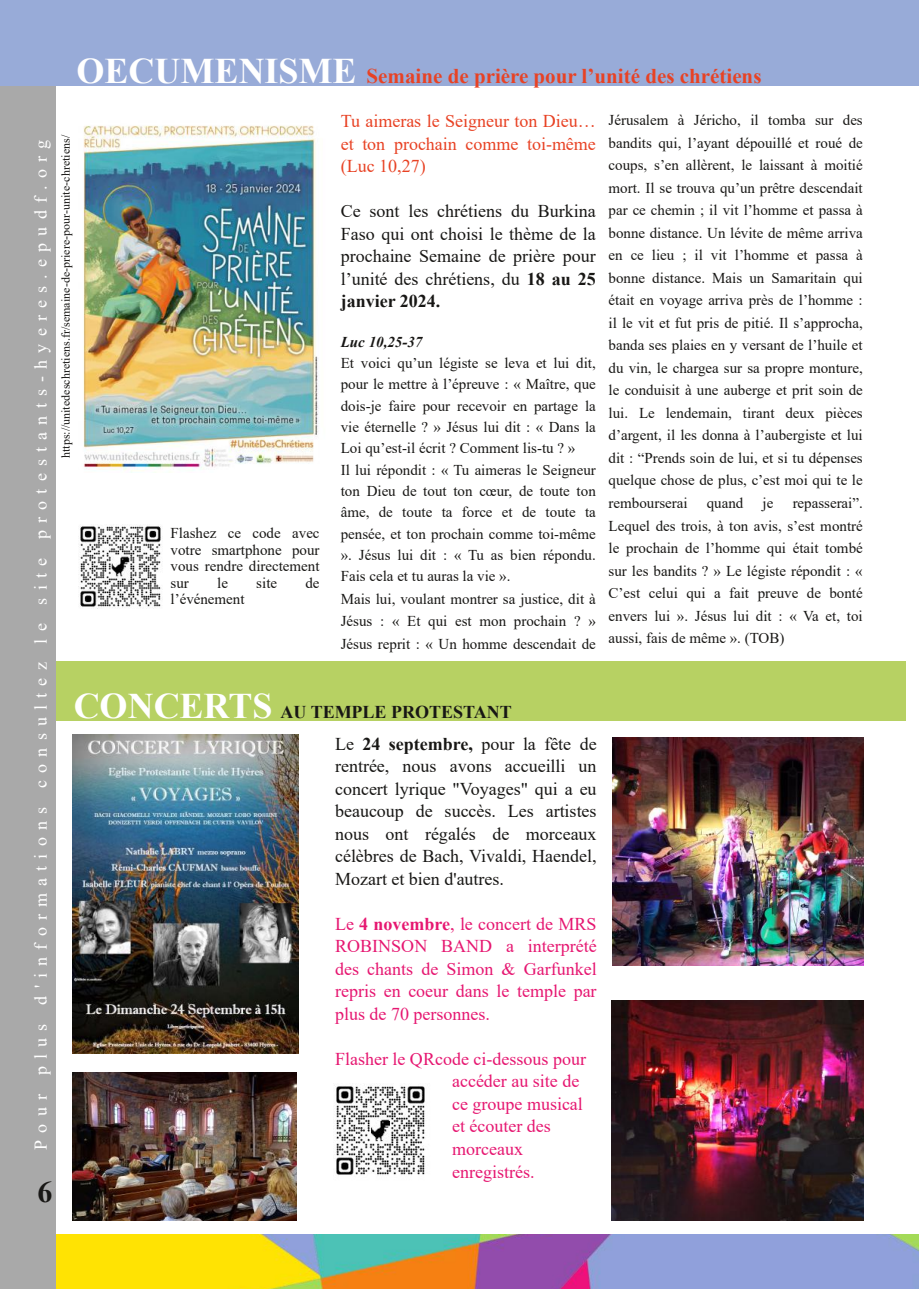
<style>
.page{position:relative;width:919px;height:1289px;background:#fff}
.page>*{position:absolute;margin:0;border:0;box-sizing:border-box;transform-origin:0 0}
.t1{font:700 30px "Times New Roman";color:#181715}
.t2{font:700 21px "Times New Roman";color:#e84224}
.t3{font:18px/22.5px "Times New Roman";color:#181715;text-align:justify}
.t4{font:18px/22.5px "Times New Roman";color:#e61771;text-align:justify}
.t5{font:18px "Times New Roman";letter-spacing:.4em;color:#fff}
.t6{font:18px/22.5px "Times New Roman";color:#e84224;text-align:justify}
.t7{font:700 18px "Times New Roman";color:#181715}
.t8{font:15px/22.5px "Times New Roman";color:#181715;text-align:justify}
.t9{font:italic 700 15px "Times New Roman";color:#181715}
.t10{font:12px "Times New Roman";color:#181715}
.s1{font-size:36px;color:#fff}
.s2{font-weight:700}
</style>
<div class="page">
<img style="left:0;top:1234px;width:918px;height:54px">
<div style="left:1px;top:1px;width:55px;height:1287px;background:#a9a9a9"></div>
<div style="left:0;top:0;width:906px;height:85px;background:#98abd8"></div>
<div style="left:906px;top:0;width:12px;height:85px;background:#98abd8"></div>
<div style="left:57px;top:661px;width:849px;height:59px;background:#b7d163"></div>
<img style="left:83px;top:125px;width:236px;height:347px">
<img style="left:78px;top:525px;width:83px;height:84px">
<img style="left:73px;top:735px;width:225px;height:318px">
<img style="left:73px;top:1072px;width:223px;height:148px">
<img style="left:334px;top:1084px;width:91px;height:91px">
<img style="left:612px;top:737px;width:251px;height:228px">
<img style="left:611px;top:1000px;width:252px;height:220px">
<h2 class="t2" style="left:77px;top:64px;width:686px"><span class="s1">OECUMENISME</span> Semaine de prière pour l’unité des chrétiens</h2>
<p class="t5" style="left:31px;top:1149px;width:1011px;rotate:-90deg">Pour plus d'informations consultez le site protestants-hyeres.epudf.org</p>
<h1 class="t1" style="left:37px;top:1174px;width:16px">6</h1>
<p class="t10" style="left:59px;top:458px;width:325px;rotate:-90deg">https://unitedeschretiens.fr/semaine-de-priere-pour-unite-chretiens/</p>
<p class="t8" style="left:170px;top:525px;width:150px;line-height:16.5px">Flashez ce code avec votre smartphone pour vous rendre directement sur</p>
<p class="t8" style="left:217px;top:571px;width:12px">le</p>
<p class="t8" style="left:256px;top:571px;width:22px">site</p>
<p class="t8" style="left:305px;top:571px;width:16px">de</p>
<p class="t8" style="left:170px;top:588px;width:75px">l’événement</p>
<p class="t6" style="left:341px;top:110px;width:256px">Tu aimeras le Seigneur ton Dieu… et ton prochain comme toi-même (Luc 10,27)</p>
<p class="t3" style="left:341px;top:200px;width:256px">Ce sont les chrétiens du Burkina Faso qui ont choisi le thème de la prochaine Semaine de prière pour l’unité des chrétiens, du <span class="s2">18 au 25 janvier 2024.</span></p>
<p class="t9" style="left:341px;top:333px;width:83px">Luc 10,25-37</p>
<p class="t8" style="left:341px;top:352px;width:256px;line-height:21.6px;text-align:left">Et voici qu’un légiste se leva et lui dit, pour le mettre à l’épreuve : « Maître, que dois-je faire pour recevoir en partage la vie éternelle ? » Jésus lui dit : « Dans la Loi qu’est-il écrit ? Comment lis-tu ? »<br>Il lui répondit : « Tu aimeras le Seigneur ton Dieu de tout ton cœur, de toute ton âme, de toute ta force et de toute ta pensée, et ton prochain comme toi-même ». Jésus lui dit : « Tu as bien répondu.<br>Fais cela et tu auras la vie ».<br>Mais lui, voulant montrer sa justice, dit à Jésus : « Et qui est mon prochain ? » Jésus reprit : « Un homme descendait de</p>
<p class="t7" style="left:74px;top:702px;width:439px"><span class="s1">CONCERTS</span> AU TEMPLE PROTESTANT</p>
<p class="t3" style="left:335px;top:732px;width:263px">Le <span class="s2">24 septembre,</span> pour la fête de rentrée, nous avons accueilli un concert lyrique "Voyages" qui a eu beaucoup de succès. Les artistes nous ont régalés de morceaux célèbres de Bach, Vivaldi, Haendel, Mozart et bien d'autres.</p>
<p class="t4" style="left:335px;top:912px;width:263px">Le <span class="s2">4 novembre</span>, le concert de MRS ROBINSON BAND a interprété des chants de Simon &amp; Garfunkel repris en coeur dans le temple par plus de 70 personnes.</p>
<p class="t4" style="left:452px;top:1047px;width:135px;text-align:left;text-indent:-117px">Flasher le QRcode ci-dessous pour accéder au site de ce groupe musical et écouter des morceaux enregistrés.</p>
<p class="t8" style="left:608px;top:109px;width:256px">Jérusalem à Jéricho, il tomba sur des bandits qui, l’ayant dépouillé et roué de coups, s’en allèrent, le laissant à moitié mort. Il se trouva qu’un prêtre descendait par ce chemin ; il vit l’homme et passa à bonne distance. Un lévite de même arriva en ce lieu ; il vit l’homme et passa à bonne distance. Mais un Samaritain qui était en voyage arriva près de l’homme : il le vit et fut pris de pitié. Il s’approcha, banda ses plaies en y versant de l’huile et du vin, le chargea sur sa propre monture, le conduisit à une auberge et prit soin de lui. Le lendemain, tirant deux pièces d’argent, il les donna à l’aubergiste et lui dit : “Prends soin de lui, et si tu dépenses quelque chose de plus, c’est moi qui te le rembourserai</p>
<p class="t8" style="left:706px;top:491px;width:38px">quand</p>
<p class="t8" style="left:762px;top:491px;width:12px">je</p>
<p class="t8" style="left:608px;top:491px;width:256px;text-indent:184px">repasserai”.<br>Lequel des trois, à ton avis, s’est montré le prochain de l’homme qui était tombé sur les bandits ? » Le légiste répondit : « C’est celui qui a fait preuve de bonté envers lui ». Jésus lui dit : « Va et, toi aussi, fais de même ». (TOB)</p>
</div>
